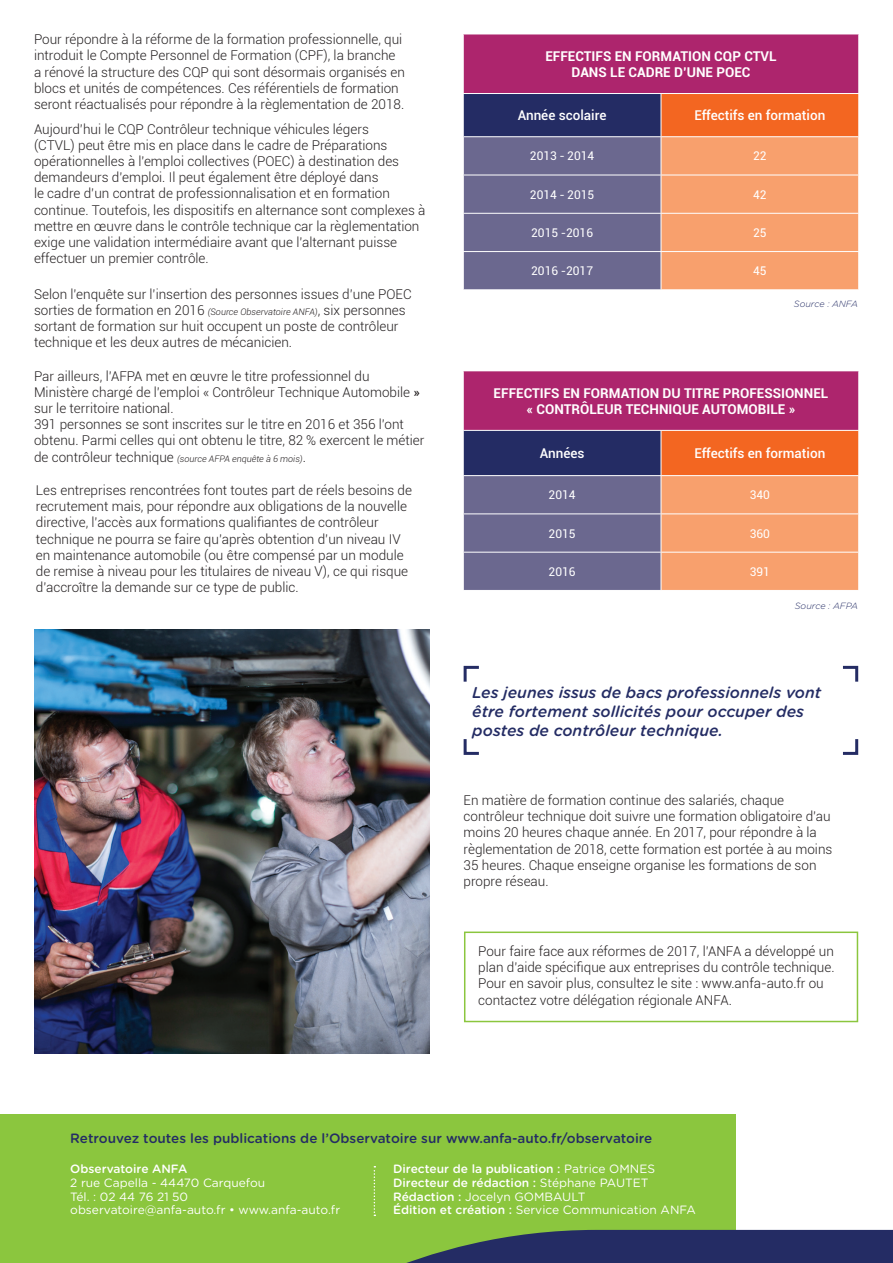
<style>
.page{position:relative;width:893px;height:1263px;background:#fff}
.page>*{position:absolute;margin:0;border:0;box-sizing:border-box;transform-origin:0 0}
.t1{font:italic 500 15.75px/18.9px "Gotham Rounded";color:#242c64}
.t2{font:300 13.5px/16.2px "Roboto";color:#231f20}
.t3{font:700 13.5px/16.2px "Roboto";color:#fff;text-align:center}
.t4{font:500 13.5px "Gotham Rounded";color:#242c64}
.t5{font:500 13.5px "Roboto";color:#fff}
.t6{font:500 12px/13.5px "Gotham Rounded";color:#fff}
.t7{font:12px/13.5px "Gotham Rounded";color:#fff}
.t8{font:12px "Roboto";color:#fff}
.t9{font:italic 300 9px "Roboto";color:#231f20}
.t10{font:italic 300 9px "Gotham Rounded";color:#242c64}
.s1{font-style:italic;font-size:9px}
.s2{font-weight:400}
.s3{font-style:normal;font-size:13.5px}
</style>
<div class="page">
<div style="left:463px;top:34px;width:396px;height:60px;background:#ad256d"></div>
<div style="left:463px;top:94px;width:198px;height:43px;background:#242c64"></div>
<div style="left:661px;top:94px;width:198px;height:43px;background:#f36621"></div>
<svg style="left:464px;top:137px;width:394px;height:152px;background:#b2847f"></svg>
<hr style="left:463px;top:34px;width:198px;height:1px;background:#fff">
<hr style="left:463px;top:34px;width:1px;height:59px;background:#fff">
<hr style="left:661px;top:34px;width:198px;height:1px;background:#fff">
<hr style="left:858px;top:34px;width:1px;height:59px;background:#fff">
<hr style="left:463px;top:93px;width:198px;height:1px;background:#fff">
<hr style="left:463px;top:94px;width:1px;height:42px;background:#fff">
<hr style="left:661px;top:93px;width:198px;height:1px;background:#fff">
<hr style="left:661px;top:94px;width:1px;height:42px;background:#fff">
<hr style="left:858px;top:94px;width:1px;height:42px;background:#fff">
<hr style="left:463px;top:136px;width:198px;height:1px;background:#fff">
<hr style="left:661px;top:136px;width:198px;height:1px;background:#fff">
<hr style="left:661px;top:137px;width:1px;height:38px;background:#fff">
<hr style="left:463px;top:175px;width:198px;height:1px;background:#fff">
<hr style="left:661px;top:175px;width:198px;height:1px;background:#fff">
<hr style="left:661px;top:175px;width:1px;height:38px;background:#fff">
<hr style="left:463px;top:213px;width:198px;height:1px;background:#fff">
<hr style="left:661px;top:213px;width:198px;height:1px;background:#fff">
<hr style="left:661px;top:214px;width:1px;height:37px;background:#fff">
<hr style="left:463px;top:251px;width:198px;height:1px;background:#fff">
<hr style="left:661px;top:251px;width:198px;height:1px;background:#fff">
<hr style="left:661px;top:252px;width:1px;height:37px;background:#fff">
<svg style="left:843px;top:665px;width:16px;height:17px"></svg>
<svg style="left:843px;top:739px;width:16px;height:16px"></svg>
<svg style="left:463px;top:665px;width:16px;height:17px"></svg>
<svg style="left:463px;top:739px;width:16px;height:16px"></svg>
<div style="left:464px;top:931px;width:394px;height:91px;border:2px solid #8bc63e"></div>
<div style="left:0;top:1114px;width:736px;height:149px;background:#8bc63e"></div>
<svg style="left:406px;top:1230px;width:487px;height:33px;background:#313f5f"></svg>
<svg style="left:374px;top:1166px;width:1px;height:50px"></svg>
<div style="left:463px;top:371px;width:396px;height:59px;background:#ad256d"></div>
<div style="left:463px;top:430px;width:198px;height:46px;background:#242c64"></div>
<div style="left:661px;top:430px;width:198px;height:46px;background:#f36621"></div>
<svg style="left:464px;top:476px;width:394px;height:114px;background:#b2857f"></svg>
<hr style="left:463px;top:371px;width:1px;height:59px;background:#fff">
<hr style="left:858px;top:371px;width:1px;height:59px;background:#fff">
<hr style="left:463px;top:430px;width:198px;height:1px;background:#fff">
<hr style="left:463px;top:431px;width:1px;height:44px;background:#fff">
<hr style="left:661px;top:430px;width:198px;height:1px;background:#fff">
<hr style="left:661px;top:431px;width:1px;height:44px;background:#fff">
<hr style="left:858px;top:431px;width:1px;height:44px;background:#fff">
<hr style="left:463px;top:475px;width:198px;height:1px;background:#fff">
<hr style="left:661px;top:475px;width:198px;height:1px;background:#fff">
<hr style="left:661px;top:476px;width:1px;height:37px;background:#fff">
<hr style="left:463px;top:513px;width:198px;height:1px;background:#fff">
<hr style="left:661px;top:513px;width:198px;height:1px;background:#fff">
<hr style="left:661px;top:514px;width:1px;height:38px;background:#fff">
<hr style="left:463px;top:552px;width:198px;height:1px;background:#fff">
<hr style="left:661px;top:552px;width:198px;height:1px;background:#fff">
<hr style="left:661px;top:552px;width:1px;height:38px;background:#fff">
<img style="left:35px;top:629px;width:395px;height:424px">
<p class="t2" style="left:34px;top:31px;width:372px">Pour répondre à la réforme de la formation professionnelle, qui introduit le Compte Personnel de Formation (CPF), la branche a rénové la structure des CQP qui sont désormais organisés en blocs et unités de compétences. Ces référentiels de formation seront réactualisés pour répondre à la règlementation de 2018.</p>
<p class="t2" style="left:34px;top:120px;width:393px">Aujourd’hui le CQP Contrôleur technique véhicules légers<br>(CTVL) peut être mis en place dans le cadre de Préparations opérationnelles à l'emploi collectives (POEC) à destination des demandeurs d’emploi. Il peut également être déployé dans<br>le cadre d’un contrat de professionnalisation et en formation continue. Toutefois, les dispositifs en alternance sont complexes à mettre en œuvre dans le contrôle technique car la règlementation exige une validation intermédiaire avant que l’alternant puisse effectuer un premier contrôle.</p>
<p class="t2" style="left:34px;top:285px;width:379px">Selon l’enquête sur l’insertion des personnes issues d’une POEC sorties de formation en 2016 <span class="s1">(Source Observatoire ANFA)</span>, six personnes sortant de formation sur huit occupent un poste de contrôleur technique et les deux autres de mécanicien.</p>
<p class="t2" style="left:34px;top:367px;width:392px">Par ailleurs, l’AFPA met en œuvre le titre professionnel du Ministère chargé de l’emploi « Contrôleur Technique Automobile <span class="s2">» </span>sur le territoire national.<br>391 personnes se sont inscrites sur le titre en 2016 et 356 l’ont obtenu. Parmi celles qui ont obtenu le titre, 82 % exercent le métier</p>
<p class="t9" style="left:34px;top:452px;width:273px"><span class="s3">de contrôleur technique</span> (source AFPA enquête à 6 mois)<span class="s3">.</span></p>
<p class="t2" style="left:36px;top:482px;width:378px">Les entreprises rencontrées font toutes part de réels besoins de recrutement mais, pour répondre aux obligations de la nouvelle directive, l’accès aux formations qualifiantes de contrôleur technique ne pourra se faire qu’après obtention d’un niveau IV en maintenance automobile (ou être compensé par un module de remise à niveau pour les titulaires de niveau V), ce qui risque d’accroître la demande sur ce type de public.</p>
<p class="t3" style="left:545px;top:47px;width:233px">EFFECTIFS EN FORMATION CQP CTVL<br>DANS LE CADRE D’UNE POEC</p>
<p class="t5" style="left:518px;top:106px;width:90px">Année scolaire</p>
<p class="t5" style="left:694px;top:106px;width:132px">Effectifs en formation</p>
<p class="t8" style="left:530px;top:148px;width:66px">2013 - 2014</p>
<p class="t8" style="left:753px;top:148px;width:15px">22</p>
<p class="t8" style="left:530px;top:186px;width:66px">2014 - 2015</p>
<p class="t8" style="left:753px;top:186px;width:15px">42</p>
<p class="t8" style="left:531px;top:224px;width:63px">2015 -2016</p>
<p class="t8" style="left:753px;top:224px;width:15px">25</p>
<p class="t8" style="left:531px;top:262px;width:63px">2016 -2017</p>
<p class="t8" style="left:753px;top:262px;width:15px">45</p>
<p class="t10" style="left:794px;top:298px;width:65px">Source : ANFA</p>
<p class="t3" style="left:494px;top:384px;width:336px">EFFECTIFS EN FORMATION DU TITRE PROFESSIONNEL « CONTRÔLEUR TECHNIQUE AUTOMOBILE »</p>
<p class="t5" style="left:540px;top:444px;width:46px">Années</p>
<p class="t5" style="left:694px;top:444px;width:132px">Effectifs en formation</p>
<p class="t8" style="left:549px;top:487px;width:29px">2014</p>
<p class="t8" style="left:750px;top:487px;width:22px">340</p>
<p class="t8" style="left:549px;top:525px;width:29px">2015</p>
<p class="t8" style="left:750px;top:525px;width:22px">360</p>
<p class="t8" style="left:549px;top:563px;width:29px">2016</p>
<p class="t8" style="left:750px;top:563px;width:22px">391</p>
<p class="t10" style="left:795px;top:599px;width:64px">Source : AFPA</p>
<p class="t1" style="left:472px;top:682px;width:350px">Les jeunes issus de bacs professionnels vont être fortement sollicités pour occuper des postes de contrôleur technique.</p>
<p class="t2" style="left:464px;top:791px;width:370px">En matière de formation continue des salariés, chaque contrôleur technique doit suivre une formation obligatoire d’au moins 20 heures chaque année. En 2017, pour répondre à la règlementation de 2018, cette formation est portée à au moins 35 heures. Chaque enseigne organise les formations de son propre réseau.</p>
<p class="t2" style="left:478px;top:942px;width:358px">Pour faire face aux réformes de 2017, l’ANFA a développé un plan d’aide spécifique aux entreprises du contrôle technique.<br>Pour en savoir plus, consultez le site : www.anfa-auto.fr ou contactez votre délégation régionale ANFA.</p>
<p class="t4" style="left:70px;top:1128px;width:584px">Retrouvez toutes les publications de l’Observatoire sur www.anfa-auto.fr/observatoire</p>
<p class="t6" style="left:70px;top:1162px;width:119px">Observatoire ANFA</p>
<p class="t7" style="left:70px;top:1175px;width:271px">2 rue Capella - 44470 Carquefou<br>Tél. : 02 44 76 21 50 observatoire@anfa-auto.fr • www.anfa-auto.fr</p>
<p class="t6" style="left:393px;top:1162px;width:304px">Directeur de la publication : <span class="s2">Patrice OMNES </span>Directeur de rédaction : <span class="s2">Stéphane PAUTET </span>Rédaction : <span class="s2">Jocelyn GOMBAULT<br></span>Édition et création : <span class="s2">Service Communication ANFA</span></p>
</div>
